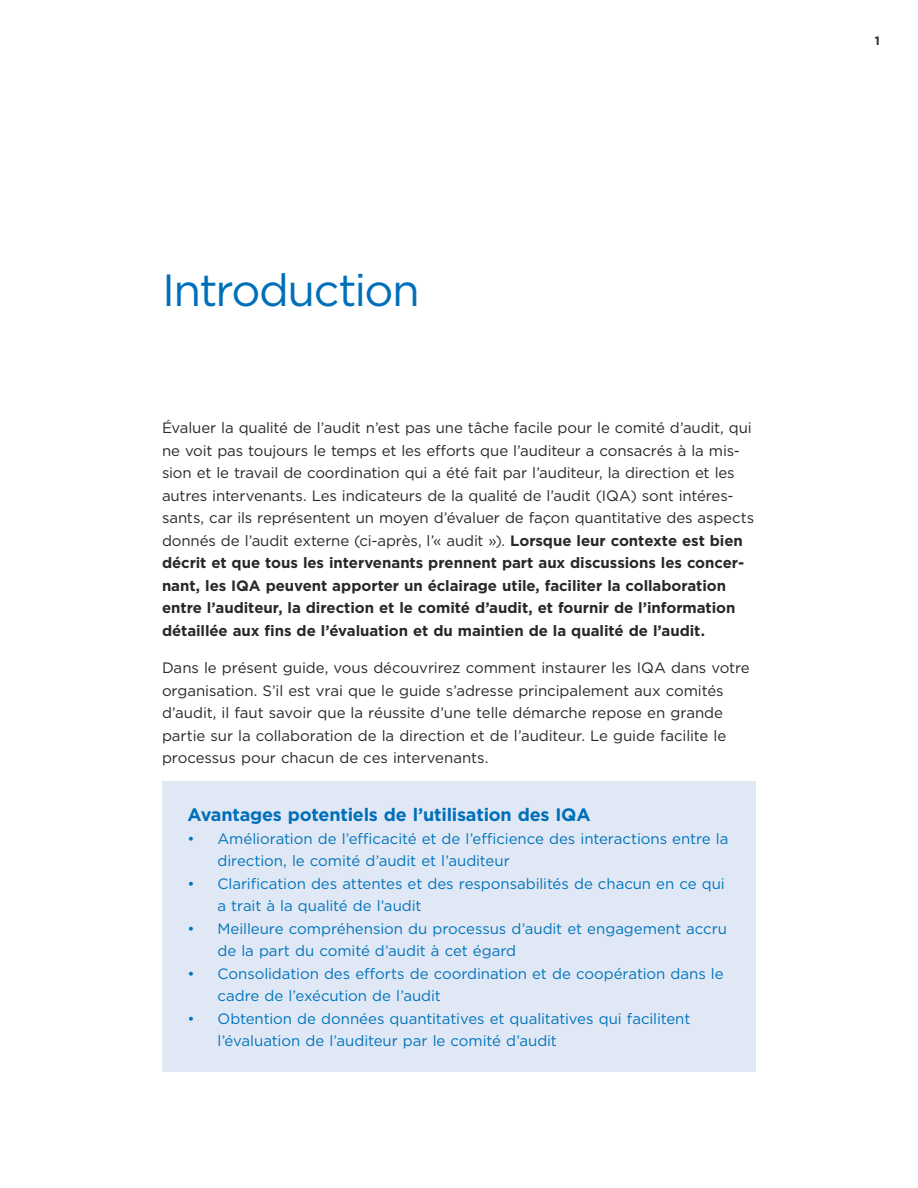
<style>
.page{position:relative;width:918px;height:1188px;background:#fff}
.page>*{position:absolute;margin:0;border:0;box-sizing:border-box;transform-origin:0 0}
.t1{font:45px "Gotham";letter-spacing:-.03em;color:#006fba}
.t2{font:700 18px "Gotham";letter-spacing:-.015em;color:#006fba}
.t3{font:15px/22.5px "Gotham";letter-spacing:-.005em;color:#292829}
.t4{font:15px/22.5px "Gotham";letter-spacing:-.005em;color:#0074bc}
.t5{font:700 12px "Gotham";color:#292829}
.s1{font-weight:700}
</style>
<div class="page">
<div style="left:162px;top:781px;width:594px;height:291px;background:#e1e8f5"></div>
<h1 class="t1" style="left:162px;top:261px;width:259px">Introduction</h1>
<p class="t3" style="left:162px;top:417px;width:594px">Évaluer la qualité de l’audit n’est pas une tâche facile pour le comité d’audit, qui ne voit pas toujours le temps et les efforts que l’auditeur a consacrés à la mis&shy;sion et le travail de coordination qui a été fait par l’auditeur, la direction et les autres intervenants. Les indicateurs de la qualité de l’audit (IQA) sont intéres&shy;sants, car ils représentent un moyen d’évaluer de façon quantitative des aspects donnés de l’audit externe (ci-après, l’« audit »). <span class="s1">Lorsque leur contexte est bien décrit et que tous les intervenants prennent part aux discussions les concer&shy;nant, les IQA peuvent apporter un éclairage utile, faciliter la collaboration entre l’auditeur, la direction et le comité d’audit, et fournir de l’information détaillée aux fins de l’évaluation et du maintien de la qualité de l’audit.</span></p>
<p class="t3" style="left:162px;top:657px;width:589px">Dans le présent guide, vous découvrirez comment instaurer les IQA dans votre organisation. S’il est vrai que le guide s’adresse principalement aux comités d’audit, il faut savoir que la réussite d’une telle démarche repose en grande partie sur la collaboration de la direction et de l’auditeur. Le guide facilite le processus pour chacun de ces intervenants.</p>
<p class="t2" style="left:188px;top:803px;width:405px">Avantages potentiels de l’utilisation des IQA</p>
<p class="t4" style="left:218px;top:827px;width:512px;text-indent:-30px">• Amélioration de l’efficacité et de l’efficience des interactions entre la direction, le comité d’audit et l’auditeur</p>
<p class="t4" style="left:218px;top:872px;width:509px;text-indent:-30px">• Clarification des attentes et des responsabilités de chacun en ce qui a trait à la qualité de l’audit</p>
<p class="t4" style="left:218px;top:917px;width:511px;text-indent:-30px">• Meilleure compréhension du processus d’audit et engagement accru de la part du comité d’audit à cet égard</p>
<p class="t4" style="left:218px;top:962px;width:508px;text-indent:-30px">• Consolidation des efforts de coordination et de coopération dans le cadre de l’exécution de l’audit</p>
<p class="t4" style="left:218px;top:1007px;width:474px;text-indent:-30px">• Obtention de données quantitatives et qualitatives qui facilitent l’évaluation de l’auditeur par le comité d’audit</p>
<p class="t5" style="left:875px;top:33px;width:7px">1</p>
</div>
